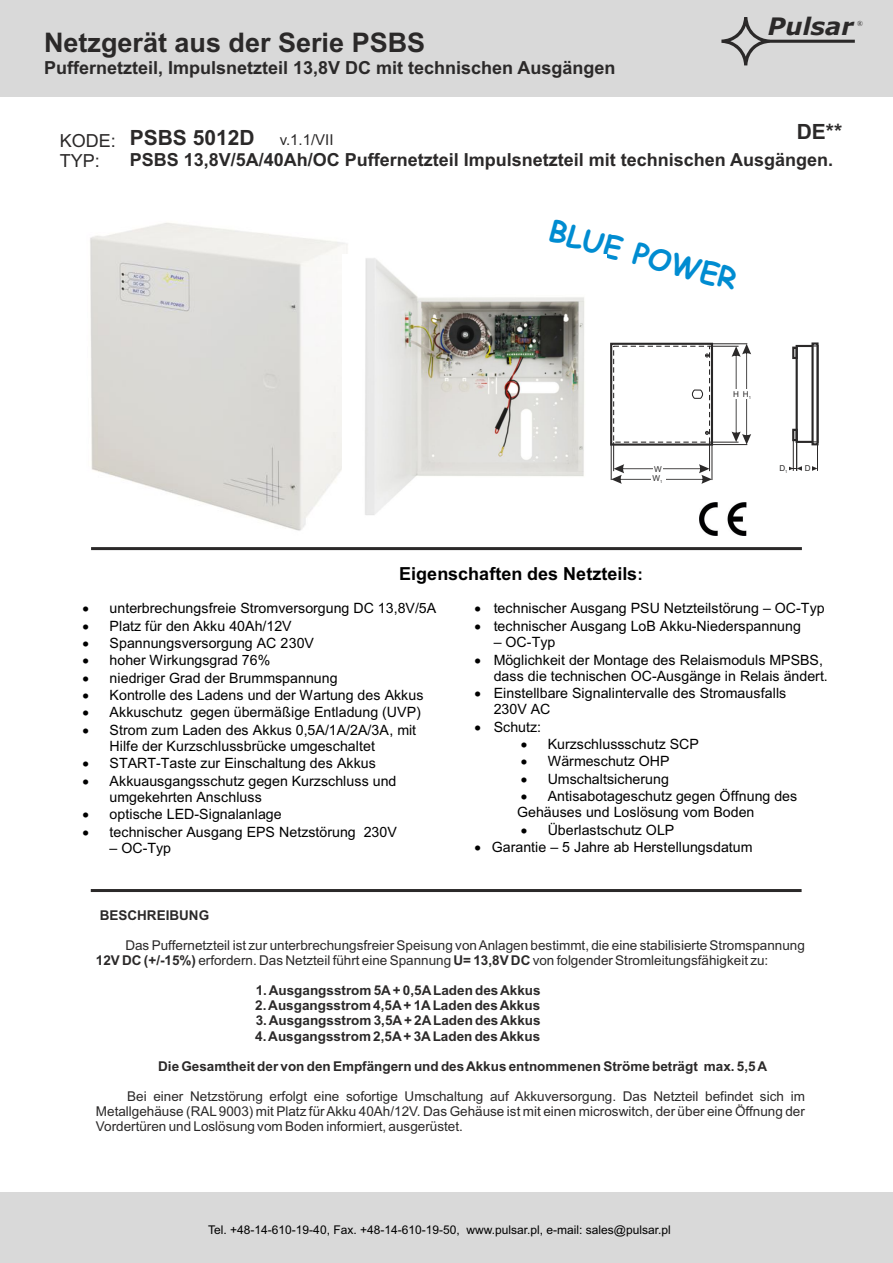
<style>
.page{position:relative;width:893px;height:1263px;background:#fff}
.page>*{position:absolute;margin:0;border:0;box-sizing:border-box;transform-origin:0 0}
.t1{font:700 29.25px "Comic Sans MS";color:#008cd1}
.t2{font:700 27px "Arial";color:#2b2929}
.t3{font:italic 700 24.15px "Verdana";color:#2b2929}
.t4{font:700 21px "Arial";color:#2b2929}
.t5{font:700 18px "Arial";color:#2b2929}
.t6{font:700 18px "Arial";color:#000}
.t7{font:18px/20.1px "Arial";color:#2b2929}
.t8{font:15px "Arial";color:#2b2929}
.t9{font:14.25px/16.4px "Arial";color:#000}
.t10{font:13.5px/15.1px "Arial";color:#2b2929}
.t11{font:700 13.5px "Arial";color:#2b2929}
.t12{font:12px "Arial";color:#000}
.t13{font:8.1px "Arial";color:#2b2929}
.t14{font:7.65px "Times New Roman";color:#2b2929}
.s1{font-size:16.5px}
.s2{font-weight:700}
</style>
<div class="page">
<img style="left:90px;top:222px;width:306px;height:329px">
<hr style="left:91px;top:547px;width:711px;height:3px;background:#2b2929">
<hr style="left:91px;top:889px;width:711px;height:3px;background:#2b2929">
<div style="left:0;top:0;width:893px;height:97px;background:#d9d9d9"></div>
<div style="left:0;top:1192px;width:893px;height:71px;background:#d9d9d9"></div>
<svg style="left:721px;top:17px;width:49px;height:48px"></svg>
<hr style="left:770px;top:40px;width:85px;height:3px;background:#2b2929">
<img style="left:700px;top:502px;width:46px;height:33px">
<img style="left:342px;top:255px;width:243px;height:263px">
<div style="left:796px;top:345px;width:22px;height:98px;border:2px solid #2b2929"></div>
<hr style="left:796px;top:346px;width:1px;height:125px;background:#2b2929">
<hr style="left:817px;top:346px;width:1px;height:125px;background:#2b2929">
<div style="left:792px;top:429px;width:6px;height:12px;border:2px solid #2b2929"></div>
<div style="left:792px;top:347px;width:6px;height:12px;border:2px solid #2b2929"></div>
<hr style="left:712px;top:343px;width:35px;height:1px;background:#2b2929">
<hr style="left:793px;top:430px;width:1px;height:41px;background:#2b2929">
<hr style="left:796px;top:430px;width:1px;height:41px;background:#2b2929">
<svg style="left:789px;top:464px;width:28px;height:7px"></svg>
<svg style="left:810px;top:342px;width:9px;height:104px"></svg>
<svg style="left:611px;top:344px;width:140px;height:140px"></svg>
<h2 class="t2" style="left:44px;top:32px;width:383px">Netzgerät aus der Serie PSBS</h2>
<p class="t5" style="left:44px;top:61px;width:573px">Puffernetzteil, Impulsnetzteil 13,8V DC mit technischen Ausgängen</p>
<h3 class="t3" style="left:768px;top:16px;width:87px">Pulsar</h3>
<p class="t14" style="left:857px;top:20px;width:7px">®</p>
<p class="t7" style="left:60px;top:132px;width:58px">KODE:<br>TYP:</p>
<h3 class="t4" style="left:797px;top:123px;width:47px">DE**</h3>
<h3 class="t4" style="left:130px;top:130px;width:126px">PSBS 5012D</h3>
<p class="t5" style="left:130px;top:153px;width:705px">PSBS 13,8V/5A/40Ah/OC Puffernetzteil Impulsnetzteil mit technischen Ausgängen.</p>
<p class="t8" style="left:280px;top:134px;width:55px">v.1.1/VII</p>
<h1 class="t1" style="left:553px;top:218px;width:194px;rotate:15deg">BLUE POWER</h1>
<p class="t13" style="left:654px;top:466px;width:9px">W</p>
<p class="t13" style="left:652px;top:475px;width:11px">W<sub>1</sub></p>
<p class="t13" style="left:743px;top:391px;width:10px">H<sub>1</sub></p>
<p class="t13" style="left:733px;top:391px;width:7px">H</p>
<p class="t13" style="left:779px;top:465px;width:10px">D<sub>1</sub></p>
<p class="t13" style="left:805px;top:465px;width:7px">D</p>
<p class="t6" style="left:399px;top:567px;width:245px">Eigenschaften des Netzteils<span class="s1">:</span></p>
<p class="t9" style="left:83px;top:602px;width:355px">• unterbrechungsfreie Stromversorgung DC 13,8V/5A</p>
<p class="t9" style="left:83px;top:619px;width:211px">• Platz für den Akku 40Ah/12V</p>
<p class="t9" style="left:83px;top:636px;width:233px">• Spannungsversorgung AC 230V</p>
<p class="t9" style="left:83px;top:653px;width:189px">• hoher Wirkungsgrad 76%</p>
<p class="t9" style="left:83px;top:671px;width:256px">• niedriger Grad der Brummspannung</p>
<p class="t9" style="left:83px;top:688px;width:342px">• Kontrolle des Ladens und der Wartung des Akkus</p>
<p class="t9" style="left:83px;top:705px;width:340px">• Akkuschutz gegen übermäßige Entladung (UVP)</p>
<p class="t9" style="left:110px;top:723px;width:308px;text-indent:-27px">• Strom zum Laden des Akkus 0,5A/1A/2A/3A, mit<br>Hilfe der Kurzschlussbrücke umgeschaltet</p>
<p class="t9" style="left:83px;top:756px;width:295px">• START-Taste zur Einschaltung des Akkus</p>
<p class="t9" style="left:110px;top:774px;width:288px;text-indent:-27px">• Akkuausgangsschutz gegen Kurzschluss und umgekehrten Anschluss</p>
<p class="t9" style="left:83px;top:807px;width:201px">• optische LED-Signalanlage</p>
<p class="t9" style="left:83px;top:825px;width:316px">• technischer Ausgang EPS Netzstörung 230V</p>
<p class="t9" style="left:110px;top:841px;width:63px">– OC-Typ</p>
<p class="t9" style="left:474px;top:602px;width:352px">• technischer Ausgang PSU Netzteilstörung – OC-Typ</p>
<p class="t9" style="left:474px;top:619px;width:328px">• technischer Ausgang LoB Akku-Niederspannung</p>
<p class="t9" style="left:494px;top:635px;width:63px">– OC-Typ</p>
<p class="t9" style="left:494px;top:653px;width:336px;text-indent:-19px">• Möglichkeit der Montage des Relaismoduls MPSBS, dass die technischen OC-Ausgänge in Relais ändert.</p>
<p class="t9" style="left:494px;top:686px;width:294px;text-indent:-19px">• Einstellbare Signalintervalle des Stromausfalls<br>230V AC</p>
<p class="t9" style="left:474px;top:720px;width:68px">• Schutz:</p>
<p class="t9" style="left:521px;top:737px;width:180px">• Kurzschlussschutz SCP</p>
<p class="t9" style="left:521px;top:754px;width:150px">• Wärmeschutz OHP</p>
<p class="t9" style="left:521px;top:772px;width:150px">• Umschaltsicherung</p>
<p class="t9" style="left:517px;top:789px;width:282px">• Antisabotageschutz gegen Öffnung des<br>Gehäuses und Loslösung vom Boden</p>
<p class="t9" style="left:521px;top:823px;width:155px">• Überlastschutz OLP</p>
<p class="t9" style="left:474px;top:840px;width:280px">• Garantie – 5 Jahre ab Herstellungsdatum</p>
<p class="t11" style="left:100px;top:910px;width:111px">BESCHREIBUNG</p>
<p class="t10" style="left:96px;top:939px;width:710px;text-indent:29px">Das Puffernetzteil ist zur unterbrechungsfreier Speisung von Anlagen bestimmt, die eine stabilisierte Stromspannung<br><span class="s2">12V DC (+/-15%)</span> erfordern. Das Netzteil führt eine Spannung <span class="s2">U= 13,8V DC</span> von folgender Stromleitungsfähigkeit zu:</p>
<p class="t11" style="left:256px;top:985px;width:286px">1. Ausgangsstrom 5A+ 0,5ALaden des Akkus</p>
<p class="t11" style="left:255px;top:1000px;width:286px">2. Ausgangsstrom 4,5A+ 1ALaden des Akkus</p>
<p class="t11" style="left:256px;top:1016px;width:286px">3. Ausgangsstrom 3,5A+ 2ALaden des Akkus</p>
<p class="t11" style="left:255px;top:1031px;width:286px">4. Ausgangsstrom 2,5A+ 3ALaden des Akkus</p>
<p class="t11" style="left:158px;top:1061px;width:610px">Die Gesamtheit der von den Empfängern und des Akkus entnommenen Ströme beträgt max. 5,5 A</p>
<p class="t10" style="left:96px;top:1090px;width:710px;text-align:justify;text-indent:31px">Bei einer Netzstörung erfolgt eine sofortige Umschaltung auf Akkuversorgung. Das Netzteil befindet sich im Metallgehäuse (RAL 9003) mit Platz für Akku 40Ah/12V. Das Gehäuse ist mit einen microswitch, der über eine Öffnung der Vordertüren und Loslösung vom Boden informiert, ausgerüstet.</p>
<p class="t12" style="left:208px;top:1225px;width:464px">Tel. +48-14-610-19-40, Fax. +48-14-610-19-50, www.pulsar.pl, e-mail: sales@pulsar.pl</p>
</div>
